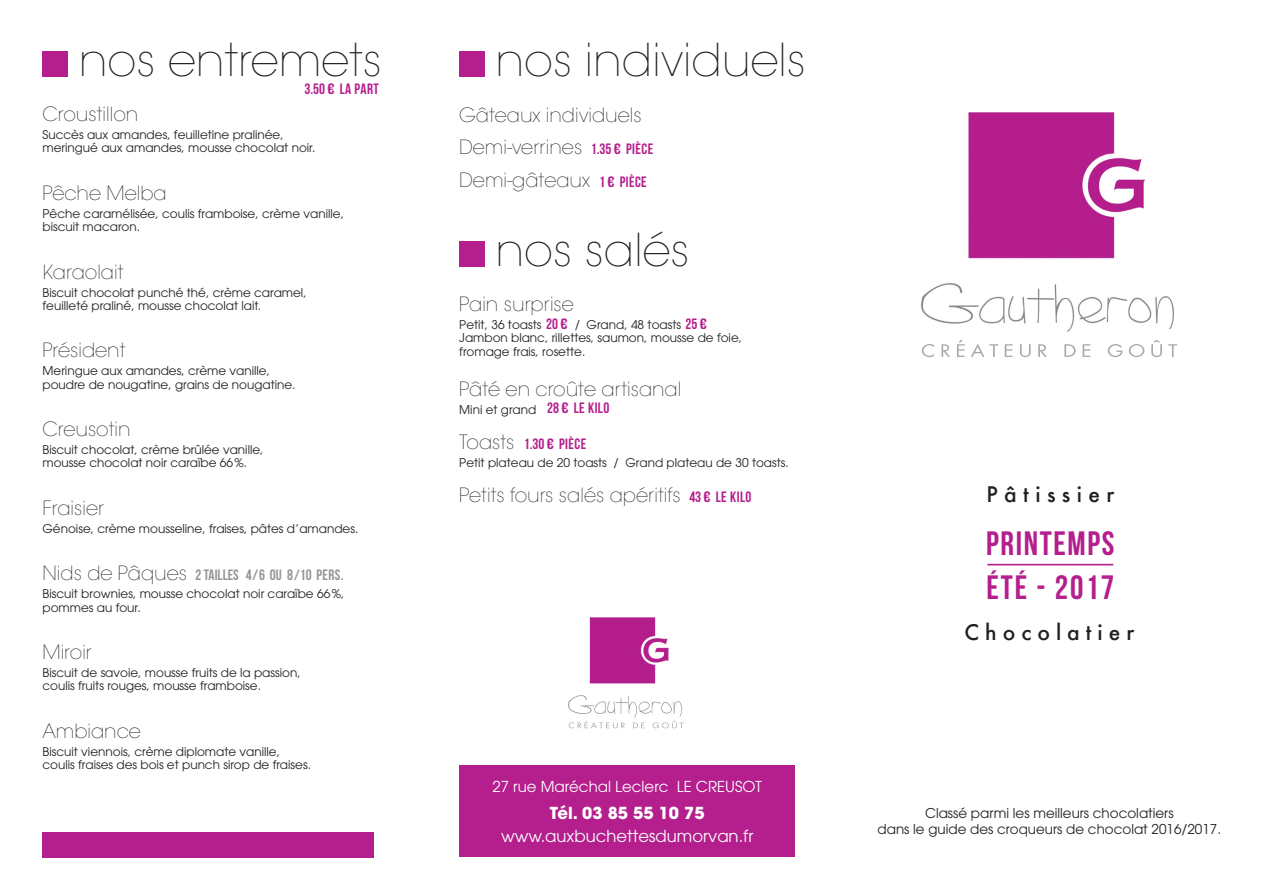
<style>
.page{position:relative;width:1263px;height:893px;background:#fff}
.page>*{position:absolute;margin:0;border:0;box-sizing:border-box;transform-origin:0 0}
.t1{font:200 45px "ITC Avant Garde Pro";color:#231f20}
.t2{font:33.75px "Bebas Neue";letter-spacing:.05em;color:#b41e8d}
.t3{font:500 21px "Futura";letter-spacing:.285em;color:#231f20}
.t4{font:500 21px "Futura";letter-spacing:.305em;color:#231f20}
.t5{font:200 19.5px "ITC Avant Garde Pro";color:#231f20}
.t6{font:16.5px "ITC Avant Garde Pro";color:#fff}
.t7{font:700 16.5px "ITC Avant Garde Pro";color:#fff}
.t8{font:15px "Bebas Neue";letter-spacing:.03em;color:#b41e8d}
.t9{font:15px "ITC Avant Garde Pro";color:#fff}
.t10{font:15px "Bebas Neue";color:#939598}
.t11{font:13.5px/16.2px "ITC Avant Garde Pro";color:#231f20;text-align:center}
.t12{font:12px/13.5px "ITC Avant Garde Pro";color:#231f20}
</style>
<div class="page">
<div style="left:43px;top:832px;width:331px;height:25px;background:#b41e8d"></div>
<div style="left:459px;top:765px;width:336px;height:92px;background:#b41e8d"></div>
<img style="left:968px;top:112px;width:177px;height:147px">
<img style="left:589px;top:617px;width:80px;height:67px">
<img style="left:921px;top:283px;width:253px;height:49px">
<img style="left:568px;top:695px;width:114px;height:23px">
<hr style="left:987px;top:564px;width:126px;height:1px;background:#b41e8d">
<svg style="left:922px;top:344px;width:12px;height:13px"></svg>
<svg style="left:941px;top:344px;width:9px;height:13px"></svg>
<svg style="left:957px;top:340px;width:8px;height:17px"></svg>
<svg style="left:971px;top:344px;width:27px;height:13px"></svg>
<svg style="left:1005px;top:344px;width:7px;height:13px"></svg>
<svg style="left:1020px;top:344px;width:11px;height:13px"></svg>
<svg style="left:1038px;top:344px;width:9px;height:13px"></svg>
<svg style="left:1064px;top:344px;width:11px;height:13px"></svg>
<svg style="left:1082px;top:344px;width:8px;height:13px"></svg>
<svg style="left:1108px;top:344px;width:14px;height:13px"></svg>
<svg style="left:1129px;top:344px;width:15px;height:13px"></svg>
<svg style="left:1151px;top:340px;width:11px;height:17px"></svg>
<svg style="left:1168px;top:344px;width:9px;height:13px"></svg>
<svg style="left:569px;top:720px;width:56px;height:8px"></svg>
<svg style="left:633px;top:722px;width:11px;height:6px"></svg>
<svg style="left:652px;top:720px;width:32px;height:8px"></svg>
<div style="left:43px;top:51px;width:25px;height:26px;background:#b41e8d"></div>
<div style="left:459px;top:51px;width:26px;height:26px;background:#b41e8d"></div>
<div style="left:459px;top:241px;width:26px;height:25px;background:#b41e8d"></div>
<p class="t1" style="left:79px;top:31px;width:305px">nos entremets</p>
<p class="t8" style="left:305px;top:81px;width:76px">3.50 € LA PART</p>
<p class="t5" style="left:43px;top:101px;width:97px">Croustillon</p>
<p class="t12" style="left:43px;top:127px;width:274px">Succès aux amandes, feuilletine pralinée, meringué aux amandes, mousse chocolat noir.</p>
<p class="t5" style="left:43px;top:180px;width:126px">Pêche Melba</p>
<p class="t12" style="left:43px;top:206px;width:303px">Pêche caramélisée, coulis framboise, crème vanille, biscuit macaron.</p>
<p class="t5" style="left:43px;top:259px;width:82px">Karaolait</p>
<p class="t12" style="left:43px;top:285px;width:266px">Biscuit chocolat punché thé, crème caramel, feuilleté praliné, mousse chocolat lait.</p>
<p class="t5" style="left:43px;top:338px;width:85px">Président</p>
<p class="t12" style="left:43px;top:364px;width:255px">Meringue aux amandes, crème vanille, poudre de nougatine, grains de nougatine.</p>
<p class="t5" style="left:43px;top:416px;width:90px">Creusotin</p>
<p class="t12" style="left:43px;top:442px;width:223px">Biscuit chocolat, crème brûlée vanille, mousse chocolat noir caraïbe 66%.</p>
<p class="t5" style="left:43px;top:495px;width:63px">Fraisier</p>
<p class="t12" style="left:43px;top:521px;width:317px">Génoise, crème mousseline, fraises, pâtes d’amandes.</p>
<p class="t5" style="left:43px;top:561px;width:146px">Nids de Pâques</p>
<p class="t12" style="left:43px;top:587px;width:303px">Biscuit brownies, mousse chocolat noir caraïbe 66%, pommes au four.</p>
<p class="t5" style="left:43px;top:639px;width:51px">Miroir</p>
<p class="t12" style="left:43px;top:666px;width:260px">Biscuit de savoie, mousse fruits de la passion, coulis fruits rouges, mousse framboise.</p>
<p class="t5" style="left:43px;top:718px;width:100px">Ambiance</p>
<p class="t12" style="left:43px;top:745px;width:270px">Biscuit viennois, crème diplomate vanille, coulis fraises des bois et punch sirop de fraises.</p>
<p class="t10" style="left:196px;top:566px;width:150px">2 TAILLES 4 / 6 OU 8 /10 PERS.</p>
<p class="t1" style="left:495px;top:31px;width:312px">nos individuels</p>
<p class="t5" style="left:459px;top:102px;width:184px">Gâteaux individuels</p>
<p class="t5" style="left:459px;top:135px;width:125px">Demi-verrines</p>
<p class="t5" style="left:459px;top:167px;width:132px">Demi-gâteaux</p>
<p class="t8" style="left:591px;top:141px;width:64px">1.35 € PIÈCE</p>
<p class="t8" style="left:599px;top:174px;width:49px">1 € PIÈCE</p>
<p class="t1" style="left:495px;top:221px;width:196px">nos salés</p>
<p class="t5" style="left:459px;top:291px;width:116px">Pain surprise</p>
<p class="t12" style="left:459px;top:317px;width:84px">Petit, 36 toasts</p>
<p class="t12" style="left:575px;top:317px;width:108px">/ Grand, 48 toasts</p>
<p class="t12" style="left:459px;top:331px;width:284px">Jambon blanc, rillettes, saumon, mousse de foie, fromage frais, rosette.</p>
<p class="t5" style="left:459px;top:376px;width:224px">Pâté en croûte artisanal</p>
<p class="t12" style="left:459px;top:402px;width:79px">Mini et grand</p>
<p class="t5" style="left:459px;top:429px;width:57px">Toasts</p>
<p class="t12" style="left:459px;top:456px;width:331px">Petit plateau de 20 toasts / Grand plateau de 30 toasts.</p>
<p class="t5" style="left:459px;top:483px;width:223px">Petits fours salés apéritifs</p>
<p class="t8" style="left:546px;top:315px;width:23px">20 €</p>
<p class="t8" style="left:686px;top:315px;width:23px">25 €</p>
<p class="t8" style="left:547px;top:400px;width:64px">28 € LE KILO</p>
<p class="t8" style="left:524px;top:436px;width:64px">1.30 € PIÈCE</p>
<p class="t8" style="left:689px;top:489px;width:64px">43 € LE KILO</p>
<p class="t9" style="left:492px;top:777px;width:271px">27 rue Maréchal Leclerc LE CREUSOT</p>
<p class="t7" style="left:550px;top:802px;width:156px">Tél. 03 85 55 10 75</p>
<p class="t6" style="left:501px;top:826px;width:254px">www.auxbuchettesdumorvan.fr</p>
<p class="t4" style="left:986px;top:480px;width:129px">Pâtissier</p>
<p class="t2" style="left:986px;top:525px;width:130px">PRINTEMPS</p>
<p class="t2" style="left:986px;top:568px;width:129px">ÉTÉ - 2017</p>
<p class="t3" style="left:964px;top:618px;width:171px">Chocolatier</p>
<p class="t11" style="left:877px;top:804px;width:345px">Classé parmi les meilleurs chocolatiers<br>dans le guide des croqueurs de chocolat 2016/2017.</p>
</div>
